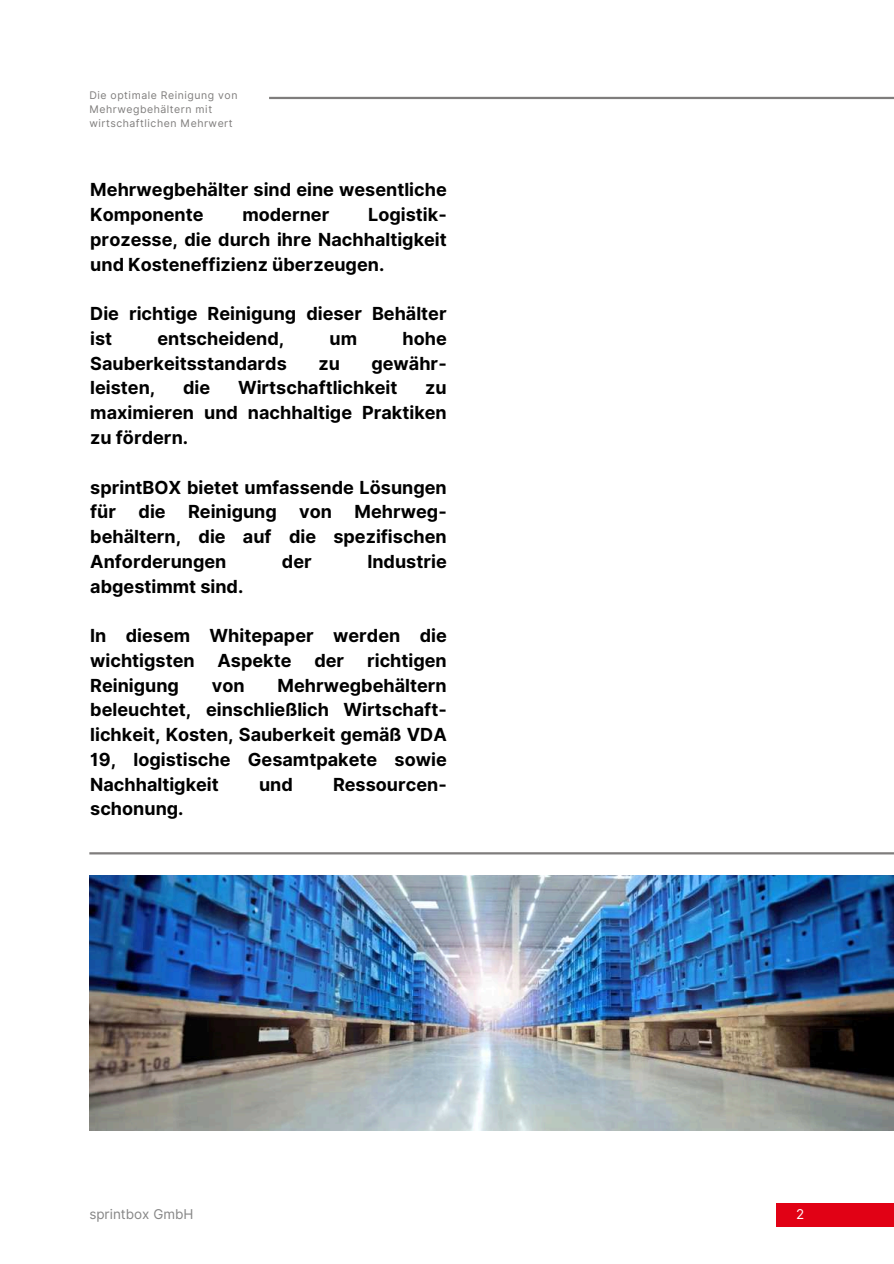
<style>
.page{position:relative;width:894px;height:1264px;background:#fff}
.page>*{position:absolute;margin:0;border:0;box-sizing:border-box;transform-origin:0 0}
.t1{font:700 18px/24.8px "Inter";color:#000;text-align:justify}
.t2{font:13.5px "Inter";color:#868686}
.t3{font:13.5px "Inter";color:#fff}
.t4{font:10.5px/14px "Inter";letter-spacing:.05em;color:#7f7d7c}
</style>
<div class="page">
<div style="left:776px;top:1202px;width:117px;height:24px;background:#e10115"></div>
<hr style="left:269px;top:97px;width:624px;height:2px;background:#7f7d7c">
<hr style="left:89px;top:852px;width:804px;height:2px;background:#7f7d7c">
<img style="left:89px;top:875px;width:804px;height:255px">
<p class="t4" style="left:89px;top:88px;width:150px">Die optimale Reinigung von<br>Mehrwegbehältern mit wirtschaftlichen Mehrwert</p>
<p class="t1" style="left:90px;top:178px;width:358px">Mehrwegbehälter sind eine wesentliche<br>Komponente</p>
<p class="t1" style="left:90px;top:203px;width:358px;text-indent:278px">Logistik&shy;prozesse, die durch ihre Nachhaltigkeit und Kosteneffizienz überzeugen.</p>
<p class="t1" style="left:90px;top:302px;width:358px">Die richtige Reinigung dieser Behälter ist</p>
<p class="t1" style="left:242px;top:203px;width:89px">moderner</p>
<p class="t1" style="left:157px;top:326px;width:128px">entscheidend,</p>
<p class="t1" style="left:329px;top:326px;width:29px">um</p>
<p class="t1" style="left:402px;top:326px;width:46px">hohe</p>
<p class="t1" style="left:90px;top:351px;width:198px">Sauberkeitsstandards</p>
<p class="t1" style="left:318px;top:351px;width:23px">zu</p>
<p class="t1" style="left:371px;top:351px;width:77px">gewähr-</p>
<p class="t1" style="left:90px;top:376px;width:67px">leisten,</p>
<p class="t1" style="left:183px;top:376px;width:29px">die</p>
<p class="t1" style="left:238px;top:376px;width:161px">Wirtschaftlichkeit</p>
<p class="t1" style="left:90px;top:376px;width:358px;text-indent:335px">zu maximieren und nachhaltige Praktiken zu fördern.</p>
<p class="t1" style="left:90px;top:475px;width:358px">sprintBOX bietet umfassende Lösungen für die Reinigung von Mehrweg&shy;behältern, die auf die spezifischen Anforderungen</p>
<p class="t1" style="left:282px;top:549px;width:31px">der</p>
<p class="t1" style="left:367px;top:549px;width:81px">Industrie</p>
<p class="t1" style="left:90px;top:574px;width:155px">abgestimmt sind.</p>
<p class="t1" style="left:90px;top:623px;width:358px">In diesem Whitepaper werden die wichtigsten</p>
<p class="t1" style="left:217px;top:648px;width:75px">Aspekte</p>
<p class="t1" style="left:314px;top:648px;width:31px">der</p>
<p class="t1" style="left:367px;top:648px;width:81px">richtigen</p>
<p class="t1" style="left:90px;top:673px;width:90px">Reinigung</p>
<p class="t1" style="left:212px;top:673px;width:34px">von</p>
<p class="t1" style="left:90px;top:673px;width:358px;text-indent:187px">Mehrwegbehältern beleuchtet, einschließlich Wirtschaft&shy;lichkeit, Kosten, Sauberkeit gemäß VDA 19, logistische Gesamtpakete sowie Nachhaltigkeit</p>
<p class="t1" style="left:259px;top:772px;width:35px">und</p>
<p class="t1" style="left:333px;top:772px;width:115px">Ressourcen-</p>
<p class="t1" style="left:90px;top:797px;width:95px">schonung.</p>
<p class="t2" style="left:89px;top:1204px;width:106px">sprintbox GmbH</p>
<p class="t3" style="left:795px;top:1204px;width:10px">2</p>
</div>
